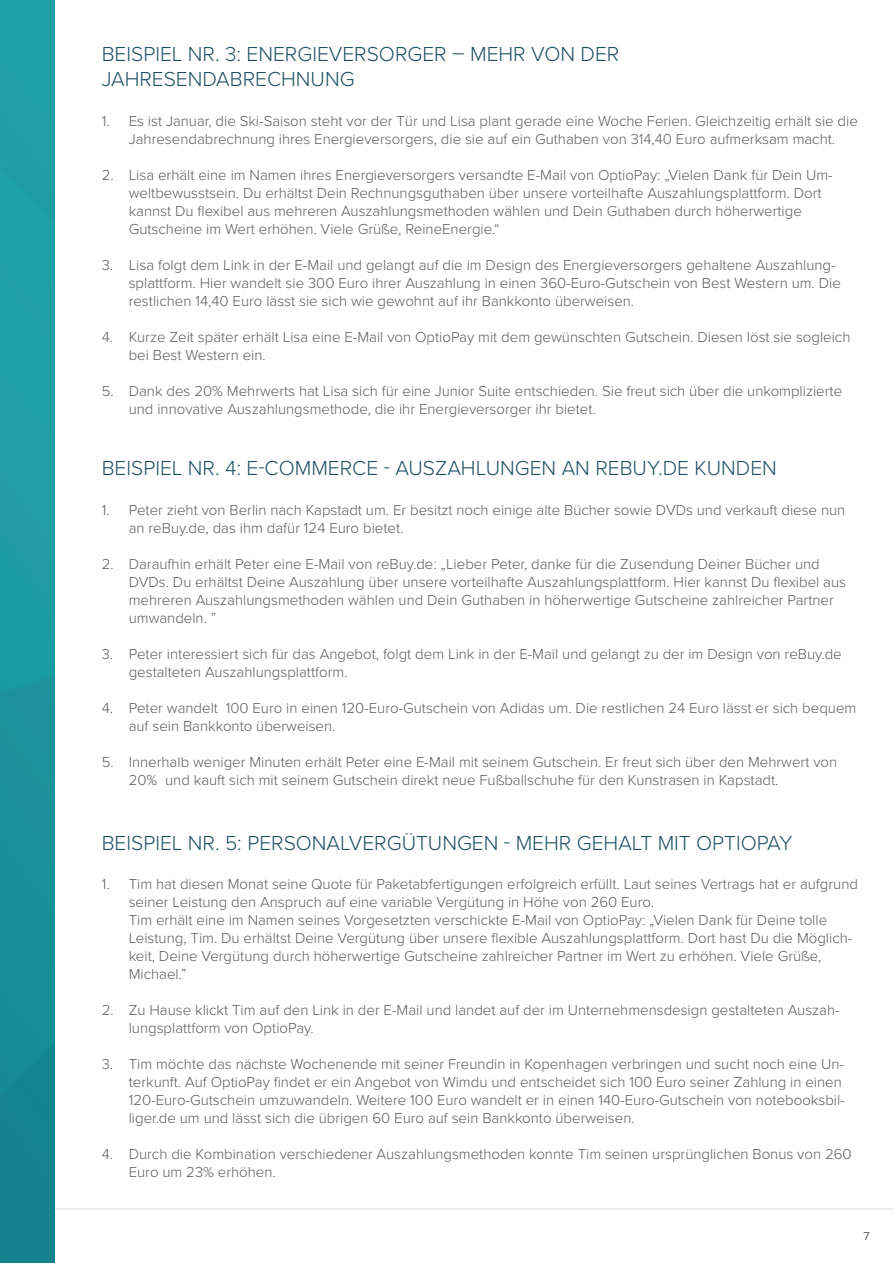
<style>
.page{position:relative;width:893px;height:1263px;background:#fff}
.page>*{position:absolute;margin:0;border:0;box-sizing:border-box;transform-origin:0 0}
.t1{font:300 21px/25.2px "Proxima Nova";color:#1e5062}
.t2{font:300 15px/18px "Proxima Nova";color:#5c5c5f}
.t3{font:12px "Proxima Nova";color:#5c5c5f}
</style>
<div class="page">
<hr style="left:54px;top:1208px;width:839px;height:1px;background:#5c5c5f">
<img style="left:0;top:0;width:54px;height:1263px">
<h1 class="t1" style="left:102px;top:41px;width:519px">BEISPIEL NR. 3: ENERGIEVERSORGER – MEHR VON DER<br>JAHRESENDABRECHNUNG</h1>
<p class="t2" style="left:102px;top:111px;width:758px;text-align:center">1. Es ist Januar, die Ski-Saison steht vor der Tür und Lisa plant gerade eine Woche Ferien. Gleichzeitig erhält sie die<br>Jahresendabrechnung ihres Energieversorgers, die sie auf ein Guthaben von 314,40 Euro aufmerksam macht.</p>
<p class="t2" style="left:129px;top:165px;width:705px;text-indent:-27px">2. Lisa erhält eine im Namen ihres Energieversorgers versandte E-Mail von OptioPay: „Vielen Dank für Dein Um&shy;weltbewusstsein. Du erhältst Dein Rechnungsguthaben über unsere vorteilhafte Auszahlungsplattform. Dort kannst Du flexibel aus mehreren Auszahlungsmethoden wählen und Dein Guthaben durch höherwertige Gutscheine im Wert erhöhen. Viele Grüße, ReineEnergie.“</p>
<p class="t2" style="left:129px;top:255px;width:714px;text-indent:-27px">3. Lisa folgt dem Link in der E-Mail und gelangt auf die im Design des Energieversorgers gehaltene Auszahlung&shy;splattform. Hier wandelt sie 300 Euro ihrer Auszahlung in einen 360-Euro-Gutschein von Best Western um. Die restlichen 14,40 Euro lässt sie sich wie gewohnt auf ihr Bankkonto überweisen.</p>
<p class="t2" style="left:129px;top:327px;width:723px;text-indent:-27px">4. Kurze Zeit später erhält Lisa eine E-Mail von OptioPay mit dem gewünschten Gutschein. Diesen löst sie sogleich bei Best Western ein.</p>
<p class="t2" style="left:129px;top:381px;width:715px;text-indent:-27px">5. Dank des 20% Mehrwerts hat Lisa sich für eine Junior Suite entschieden. Sie freut sich über die unkomplizierte und innovative Auszahlungsmethode, die ihr Energieversorger ihr bietet.</p>
<h1 class="t1" style="left:102px;top:455px;width:677px">BEISPIEL NR. 4: E-COMMERCE - AUSZAHLUNGEN AN REBUY.DE KUNDEN</h1>
<p class="t2" style="left:129px;top:500px;width:718px;text-indent:-27px">1. Peter zieht von Berlin nach Kapstadt um. Er besitzt noch einige alte Bücher sowie DVDs und verkauft diese nun an reBuy.de, das ihm dafür 124 Euro bietet.</p>
<p class="t2" style="left:129px;top:554px;width:719px;text-indent:-27px">2. Daraufhin erhält Peter eine E-Mail von reBuy.de: „Lieber Peter, danke für die Zusendung Deiner Bücher und DVDs. Du erhältst Deine Auszahlung über unsere vorteilhafte Auszahlungsplattform. Hier kannst Du flexibel aus mehreren Auszahlungsmethoden wählen und Dein Guthaben in höherwertige Gutscheine zahlreicher Partner umwandeln. ”</p>
<p class="t2" style="left:129px;top:644px;width:714px;text-indent:-27px">3. Peter interessiert sich für das Angebot, folgt dem Link in der E-Mail und gelangt zu der im Design von reBuy.de gestalteten Auszahlungsplattform.</p>
<p class="t2" style="left:129px;top:698px;width:729px;text-indent:-27px">4. Peter wandelt 100 Euro in einen 120-Euro-Gutschein von Adidas um. Die restlichen 24 Euro lässt er sich bequem auf sein Bankkonto überweisen.</p>
<p class="t2" style="left:129px;top:752px;width:710px;text-indent:-27px">5. Innerhalb weniger Minuten erhält Peter eine E-Mail mit seinem Gutschein. Er freut sich über den Mehrwert von<br>20% und kauft sich mit seinem Gutschein direkt neue Fußballschuhe für den Kunstrasen in Kapstadt.</p>
<h1 class="t1" style="left:102px;top:829px;width:692px">BEISPIEL NR. 5: PERSONALVERGÜTUNGEN - MEHR GEHALT MIT OPTIOPAY</h1>
<p class="t2" style="left:129px;top:875px;width:731px;text-indent:-27px">1. Tim hat diesen Monat seine Quote für Paketabfertigungen erfolgreich erfüllt. Laut seines Vertrags hat er aufgrund seiner Leistung den Anspruch auf eine variable Vergütung in Höhe von 260 Euro.<br>Tim erhält eine im Namen seines Vorgesetzten verschickte E-Mail von OptioPay: „Vielen Dank für Deine tolle Leistung, Tim. Du erhältst Deine Vergütung über unsere flexible Auszahlungsplattform. Dort hast Du die Möglich&shy;keit, Deine Vergütung durch höherwertige Gutscheine zahlreicher Partner im Wert zu erhöhen. Viele Grüße, Michael.”</p>
<p class="t2" style="left:129px;top:1001px;width:712px;text-indent:-27px">2. Zu Hause klickt Tim auf den Link in der E-Mail und landet auf der im Unternehmensdesign gestalteten Auszah&shy;lungsplattform von OptioPay.</p>
<p class="t2" style="left:129px;top:1055px;width:718px;text-indent:-27px">3. Tim möchte das nächste Wochenende mit seiner Freundin in Kopenhagen verbringen und sucht noch eine Un&shy;terkunft. Auf OptioPay findet er ein Angebot von Wimdu und entscheidet sich 100 Euro seiner Zahlung in einen 120-Euro-Gutschein umzuwandeln. Weitere 100 Euro wandelt er in einen 140-Euro-Gutschein von notebooksbil&shy;liger.de um und lässt sich die übrigen 60 Euro auf sein Bankkonto überweisen.</p>
<p class="t2" style="left:129px;top:1145px;width:724px;text-indent:-27px">4. Durch die Kombination verschiedener Auszahlungsmethoden konnte Tim seinen ursprünglichen Bonus von 260<br>Euro um 23% erhöhen.</p>
<p class="t3" style="left:864px;top:1227px;width:8px">7</p>
</div>
